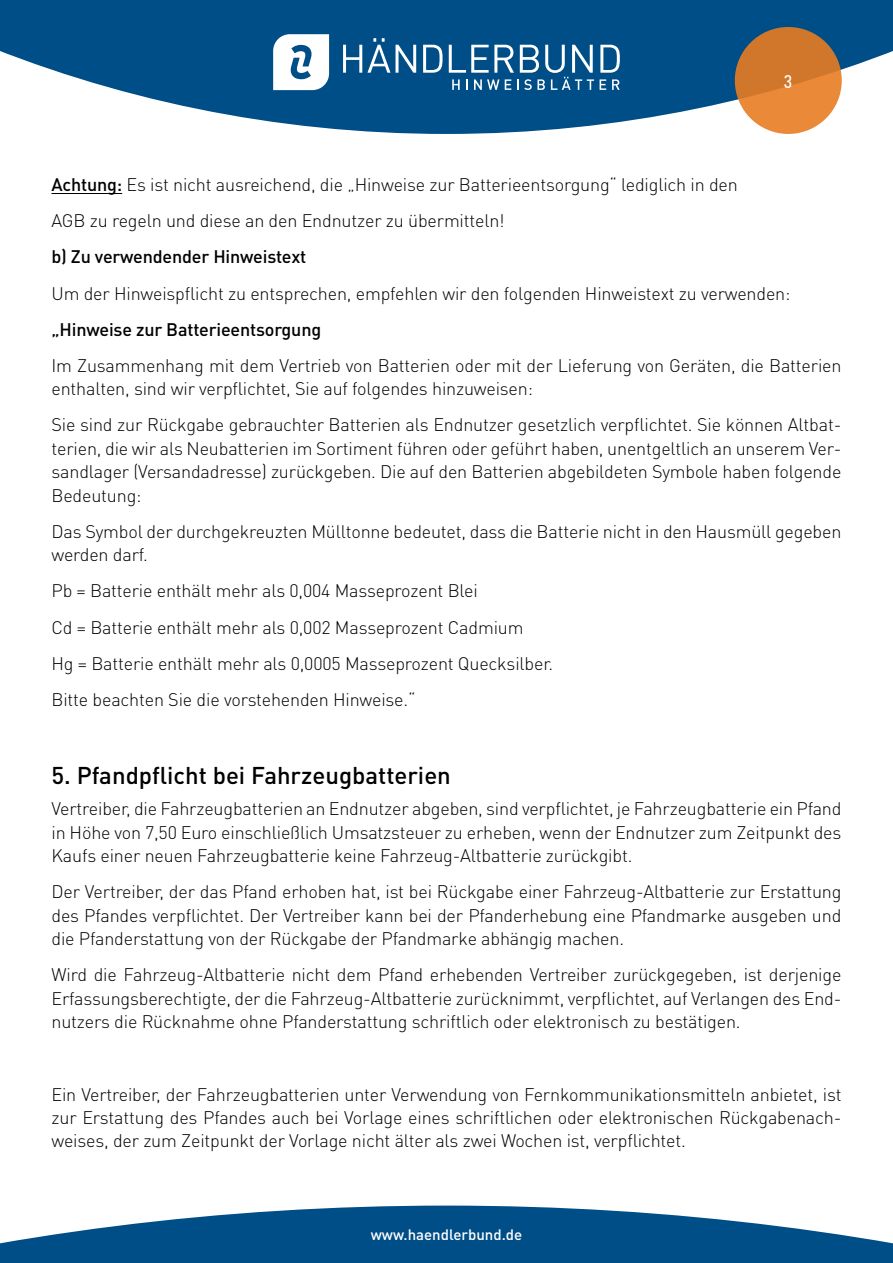
<style>
.page{position:relative;width:893px;height:1263px;background:#fff}
.page>*{position:absolute;margin:0;border:0;box-sizing:border-box;transform-origin:0 0}
.t1{font:500 24px "DIN Pro";color:#000}
.t2{font:300 18px/23.4px "DIN Pro";letter-spacing:-.01em;color:#000;text-align:justify}
.t3{font:500 18px "DIN Pro";letter-spacing:-.01em;color:#000}
.t4{font:condensed 18px "Zurich BT";color:#fff}
.t5{font:500 15px "DIN Pro";color:#fff}
.s1{font-weight:500}
</style>
<div class="page">
<svg style="left:0;top:0;width:893px;height:134px;fill:#004e87"></svg>
<svg style="left:735px;top:27px;width:107px;height:107px;background:#da7f31"></svg>
<svg style="left:343px;top:38px;width:47px;height:35px"></svg>
<svg style="left:396px;top:45px;width:20px;height:28px"></svg>
<svg style="left:423px;top:45px;width:20px;height:28px"></svg>
<svg style="left:600px;top:45px;width:20px;height:28px"></svg>
<svg style="left:449px;top:45px;width:145px;height:45px"></svg>
<svg style="left:600px;top:79px;width:6px;height:11px"></svg>
<svg style="left:612px;top:79px;width:8px;height:11px"></svg>
<svg style="left:273px;top:34px;width:56px;height:56px"></svg>
<svg style="left:0;top:1205px;width:893px;height:58px;fill:#004e87"></svg>
<hr style="left:52px;top:193px;width:70px;height:1px;background:#000">
<p class="t4" style="left:784px;top:71px;width:10px">3</p>
<p class="t2" style="left:52px;top:166px;width:688px;line-height:36.2px"><span class="s1">Achtung:</span> Es ist nicht ausreichend, die „Hinweise zur Batterieentsorgung“ lediglich in den<br>AGB zu regeln und diese an den Endnutzer zu übermitteln!</p>
<p class="t3" style="left:52px;top:245px;width:256px">b) Zu verwendender Hinweistext</p>
<p class="t2" style="left:52px;top:281px;width:740px">Um der Hinweispflicht zu entsprechen, empfehlen wir den folgenden Hinweistext zu verwenden:</p>
<p class="t3" style="left:52px;top:317px;width:271px">„Hinweise zur Batterieentsorgung</p>
<p class="t2" style="left:52px;top:353px;width:791px">Im Zusammenhang mit dem Vertrieb von Batterien oder mit der Lieferung von Geräten, die Batterien enthalten, sind wir verpflichtet, Sie auf folgendes hinzuweisen:</p>
<p class="t2" style="left:52px;top:412px;width:791px">Sie sind zur Rückgabe gebrauchter Batterien als Endnutzer gesetzlich verpflichtet. Sie können Altbat&shy;terien, die wir als Neubatterien im Sortiment führen oder geführt haben, unentgeltlich an unserem Ver&shy;sandlager (Versandadresse) zurückgeben. Die auf den Batterien abgebildeten Symbole haben folgende Bedeutung:</p>
<p class="t2" style="left:52px;top:519px;width:791px">Das Symbol der durchgekreuzten Mülltonne bedeutet, dass die Batterie nicht in den Hausmüll gegeben werden darf.</p>
<p class="t2" style="left:52px;top:572px;width:503px;line-height:36.2px;text-align:left">Pb = Batterie enthält mehr als 0,004 Masseprozent Blei<br>Cd = Batterie enthält mehr als 0,002 Masseprozent Cadmium<br>Hg = Batterie enthält mehr als 0,0005 Masseprozent Quecksilber.<br>Bitte beachten Sie die vorstehenden Hinweise.“</p>
<h1 class="t1" style="left:52px;top:759px;width:401px">5. Pfandpflicht bei Fahrzeugbatterien</h1>
<p class="t2" style="left:52px;top:796px;width:791px">Vertreiber, die Fahrzeugbatterien an Endnutzer abgeben, sind verpflichtet, je Fahrzeugbatterie ein Pfand in Höhe von 7,50 Euro einschließlich Umsatzsteuer zu erheben, wenn der Endnutzer zum Zeitpunkt des Kaufs einer neuen Fahrzeugbatterie keine Fahrzeug-Altbatterie zurückgibt.</p>
<p class="t2" style="left:52px;top:879px;width:791px">Der Vertreiber, der das Pfand erhoben hat, ist bei Rückgabe einer Fahrzeug-Altbatterie zur Erstattung des Pfandes verpflichtet. Der Vertreiber kann bei der Pfanderhebung eine Pfandmarke ausgeben und die Pfanderstattung von der Rückgabe der Pfandmarke abhängig machen.</p>
<p class="t2" style="left:52px;top:962px;width:791px">Wird die Fahrzeug-Altbatterie nicht dem Pfand erhebenden Vertreiber zurückgegeben, ist derjenige Erfassungsberechtigte, der die Fahrzeug-Altbatterie zurücknimmt, verpflichtet, auf Verlangen des End&shy;nutzers die Rücknahme ohne Pfanderstattung schriftlich oder elektronisch zu bestätigen.</p>
<p class="t2" style="left:52px;top:1081px;width:791px">Ein Vertreiber, der Fahrzeugbatterien unter Verwendung von Fernkommunikationsmitteln anbietet, ist zur Erstattung des Pfandes auch bei Vorlage eines schriftlichen oder elektronischen Rückgabenach&shy;weises, der zum Zeitpunkt der Vorlage nicht älter als zwei Wochen ist, verpflichtet.</p>
<p class="t5" style="left:371px;top:1225px;width:153px">www.haendlerbund.de</p>
</div>
